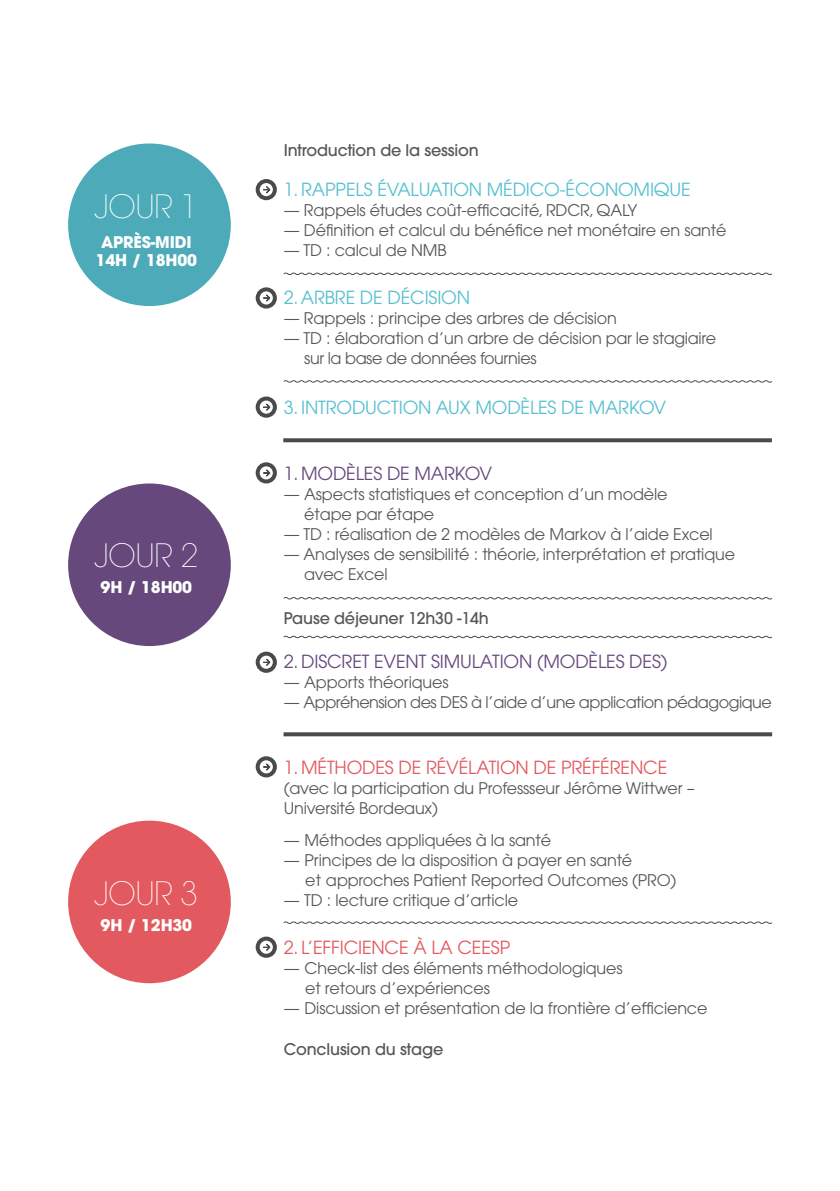
<style>
.page{position:relative;width:840px;height:1191px;background:#fff}
.page>*{position:absolute;margin:0;border:0;box-sizing:border-box;transform-origin:0 0}
.t1{font:200 32px "Avant Garde";letter-spacing:-.01em;color:#fff}
.t2{font:18px "Avant Garde";letter-spacing:-.01em;color:#55c0d0}
.t3{font:18px "Avant Garde";letter-spacing:-.01em;color:#e2595f}
.t4{font:18px "Avant Garde";letter-spacing:-.01em;color:#67487c}
.t5{font:16px/20px "Avant Garde";letter-spacing:-.01em;color:#575756}
.t6{font:500 16px "Avant Garde";letter-spacing:-.01em;color:#575756}
.t7{font:16px "Avant Garde";letter-spacing:-.03em;color:#575756}
.t8{font:700 16px/18px "Avant Garde";letter-spacing:-.01em;color:#fff;text-align:center}
</style>
<div class="page">
<svg style="left:283px;top:438px;width:488px;height:4px;background:#565656"></svg>
<svg style="left:283px;top:732px;width:488px;height:4px;background:#585857"></svg>
<svg style="left:283px;top:380px;width:489px;height:3px"></svg>
<svg style="left:283px;top:635px;width:489px;height:3px"></svg>
<svg style="left:283px;top:597px;width:489px;height:3px"></svg>
<svg style="left:283px;top:921px;width:489px;height:3px"></svg>
<svg style="left:283px;top:272px;width:489px;height:3px"></svg>
<svg style="left:257px;top:181px;width:18px;height:17px"></svg>
<div style="left:255px;top:179px;width:22px;height:21px;border:4px solid #4a4a49;border-radius:50%"></div>
<svg style="left:263px;top:186px;width:7px;height:7px"></svg>
<svg style="left:257px;top:464px;width:18px;height:17px"></svg>
<div style="left:255px;top:462px;width:22px;height:21px;border:4px solid #4a4a49;border-radius:50%"></div>
<svg style="left:263px;top:469px;width:7px;height:8px"></svg>
<svg style="left:257px;top:653px;width:18px;height:18px"></svg>
<div style="left:255px;top:651px;width:22px;height:22px;border:4px solid #4a4a49;border-radius:50%"></div>
<svg style="left:263px;top:658px;width:7px;height:8px"></svg>
<svg style="left:257px;top:758px;width:18px;height:17px"></svg>
<div style="left:255px;top:756px;width:22px;height:21px;border:4px solid #4a4a49;border-radius:50%"></div>
<svg style="left:263px;top:763px;width:7px;height:8px"></svg>
<svg style="left:257px;top:938px;width:18px;height:17px"></svg>
<div style="left:255px;top:936px;width:22px;height:21px;border:4px solid #4a4a49;border-radius:50%"></div>
<svg style="left:263px;top:943px;width:7px;height:8px"></svg>
<svg style="left:257px;top:289px;width:18px;height:17px"></svg>
<div style="left:255px;top:287px;width:22px;height:21px;border:4px solid #4a4a49;border-radius:50%"></div>
<svg style="left:263px;top:294px;width:7px;height:8px"></svg>
<svg style="left:257px;top:398px;width:18px;height:18px"></svg>
<div style="left:255px;top:396px;width:22px;height:22px;border:4px solid #4a4a49;border-radius:50%"></div>
<svg style="left:263px;top:403px;width:7px;height:8px"></svg>
<div style="left:68px;top:483px;width:163px;height:163px;background:#67487c;border-radius:50%"></div>
<div style="left:68px;top:820px;width:163px;height:163px;background:#e2595f;border-radius:50%"></div>
<div style="left:68px;top:143px;width:163px;height:163px;background:#4dabb9;border-radius:50%"></div>
<h1 class="t1" style="left:94px;top:188px;width:105px">JOUR 1</h1>
<p class="t8" style="left:96px;top:233px;width:103px">APRÈS-MIDI<br>14H / 18H00</p>
<h1 class="t1" style="left:94px;top:537px;width:105px">JOUR 2</h1>
<p class="t8" style="left:101px;top:578px;width:93px">9H / 18H00</p>
<h1 class="t1" style="left:94px;top:874px;width:105px">JOUR 3</h1>
<p class="t8" style="left:101px;top:915px;width:93px">9H / 12H30</p>
<p class="t6" style="left:283px;top:140px;width:196px">Introduction de la session</p>
<p class="t2" style="left:283px;top:179px;width:408px">1. RAPPELS ÉVALUATION MÉDICO-ÉCONOMIQUE</p>
<p class="t5" style="left:283px;top:200px;width:355px">— Rappels études coût-efficacité, RDCR, QALY</p>
<p class="t5" style="left:283px;top:220px;width:444px">— Définition et calcul du bénéfice net monétaire en santé</p>
<p class="t5" style="left:283px;top:240px;width:164px">— TD : calcul de NMB</p>
<p class="t2" style="left:283px;top:287px;width:188px">2. ARBRE DE DÉCISION</p>
<p class="t5" style="left:283px;top:308px;width:334px">— Rappels : principe des arbres de décision</p>
<p class="t5" style="left:304px;top:328px;width:413px;text-indent:-20px">— TD : élaboration d’un arbre de décision par le stagiaire sur la base de données fournies</p>
<p class="t2" style="left:283px;top:397px;width:384px">3. INTRODUCTION AUX MODÈLES DE MARKOV</p>
<p class="t4" style="left:283px;top:463px;width:209px">1. MODÈLES DE MARKOV</p>
<p class="t5" style="left:304px;top:484px;width:365px;text-indent:-20px">— Aspects statistiques et conception d’un modèle étape par étape</p>
<p class="t5" style="left:283px;top:524px;width:430px">— TD : réalisation de 2 modèles de Markov à l’aide Excel</p>
<p class="t5" style="left:304px;top:544px;width:432px;text-indent:-20px">— Analyses de sensibilité : théorie, interprétation et pratique avec Excel</p>
<p class="t6" style="left:283px;top:608px;width:206px">Pause déjeuner 12h30 -14h</p>
<p class="t4" style="left:283px;top:651px;width:385px">2. DISCRET EVENT SIMULATION (MODÈLES DES)</p>
<p class="t5" style="left:283px;top:672px;width:166px">— Apports théoriques</p>
<p class="t7" style="left:283px;top:693px;width:489px">— Appréhension des DES à l’aide d’une application pédagogique</p>
<p class="t3" style="left:283px;top:757px;width:385px">1. MÉTHODES DE RÉVÉLATION DE PRÉFÉRENCE</p>
<p class="t5" style="left:283px;top:778px;width:412px">(avec la participation du Professseur Jérôme Wittwer –<br>Université Bordeaux)</p>
<p class="t5" style="left:283px;top:830px;width:269px">— Méthodes appliquées à la santé</p>
<p class="t5" style="left:305px;top:850px;width:372px;text-indent:-21px">— Principes de la disposition à payer en santé<br>et approches Patient Reported Outcomes (PRO)</p>
<p class="t5" style="left:283px;top:890px;width:236px">— TD : lecture critique d’article</p>
<p class="t3" style="left:283px;top:937px;width:228px">2. L’EFFICIENCE À LA CEESP</p>
<p class="t5" style="left:305px;top:958px;width:319px;text-indent:-21px">— Check-list des éléments méthodologiques et retours d’expériences</p>
<p class="t5" style="left:283px;top:998px;width:425px">— Discussion et présentation de la frontière d’efficience</p>
<p class="t6" style="left:283px;top:1038px;width:161px">Conclusion du stage</p>
</div>
